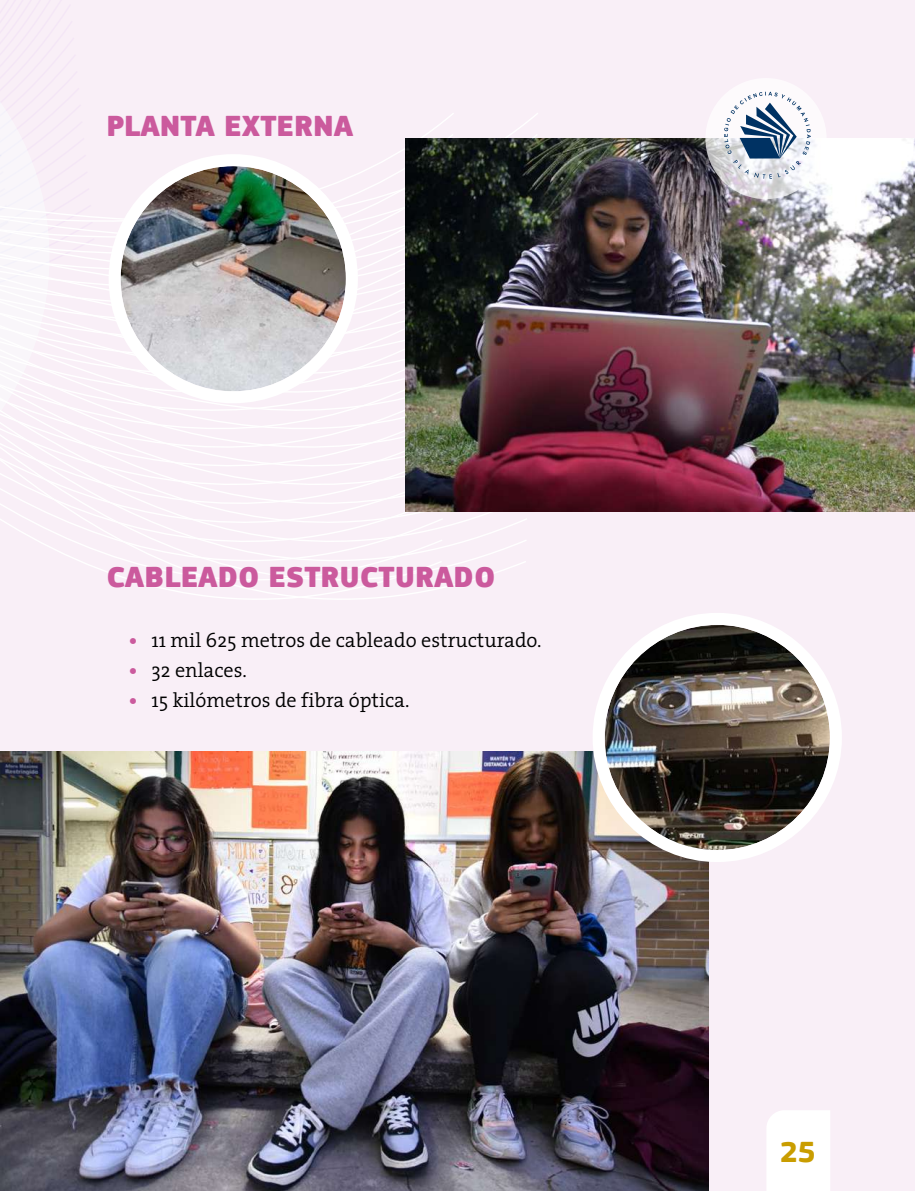
<style>
.page{position:relative;width:915px;height:1191px;background:#fff}
.page>*{position:absolute;margin:0;border:0;box-sizing:border-box;transform-origin:0 0}
.t1{font:900 30px "PF Square Sans Pro";color:#cb5a9d}
.t2{font:700 30px "PF Square Sans Pro";color:#c99d00}
.t3{font:300 20.25px "The Serif";color:#000}
.s1{font-weight:700;color:#cb5a9d}
</style>
<div class="page">
<div style="left:0;top:0;width:914px;height:1191px;background:#f9eff7"></div>
<img style="left:49px;top:751px;width:659px;height:440px">
<svg style="left:49px;top:113px;width:406px;height:704px"></svg>
<svg style="left:0;top:155px;width:49px;height:1036px"></svg>
<img style="left:604px;top:625px;width:225px;height:225px;border-radius:113px">
<div style="left:592px;top:613px;width:249px;height:249px;border:12px solid #fff;border-radius:50%"></div>
<img style="left:121px;top:166px;width:225px;height:225px;border-radius:113px">
<div style="left:109px;top:154px;width:249px;height:249px;border:12px solid #fff;border-radius:50%"></div>
<img style="left:405px;top:139px;width:509px;height:372px">
<svg style="left:705px;top:78px;width:121px;height:121px;fill:#fcfafc"></svg>
<svg style="left:723px;top:92px;width:87px;height:87px"></svg>
<div style="left:767px;top:1110px;width:63px;height:81px;background:#fff"></div>
<h1 class="t1" style="left:106px;top:108px;width:248px">PLANTA EXTERNA</h1>
<h1 class="t1" style="left:106px;top:558px;width:390px">CABLEADO ESTRUCTURADO</h1>
<p class="t3" style="left:129px;top:623px;width:414px"><span class="s1">•</span> 11 mil 625 metros de cableado estructurado.</p>
<p class="t3" style="left:129px;top:653px;width:119px"><span class="s1">•</span> 32 enlaces.</p>
<p class="t3" style="left:129px;top:683px;width:282px"><span class="s1">•</span> 15 kilómetros de fibra óptica.</p>
<h1 class="t2" style="left:779px;top:1134px;width:37px">25</h1>
</div>
